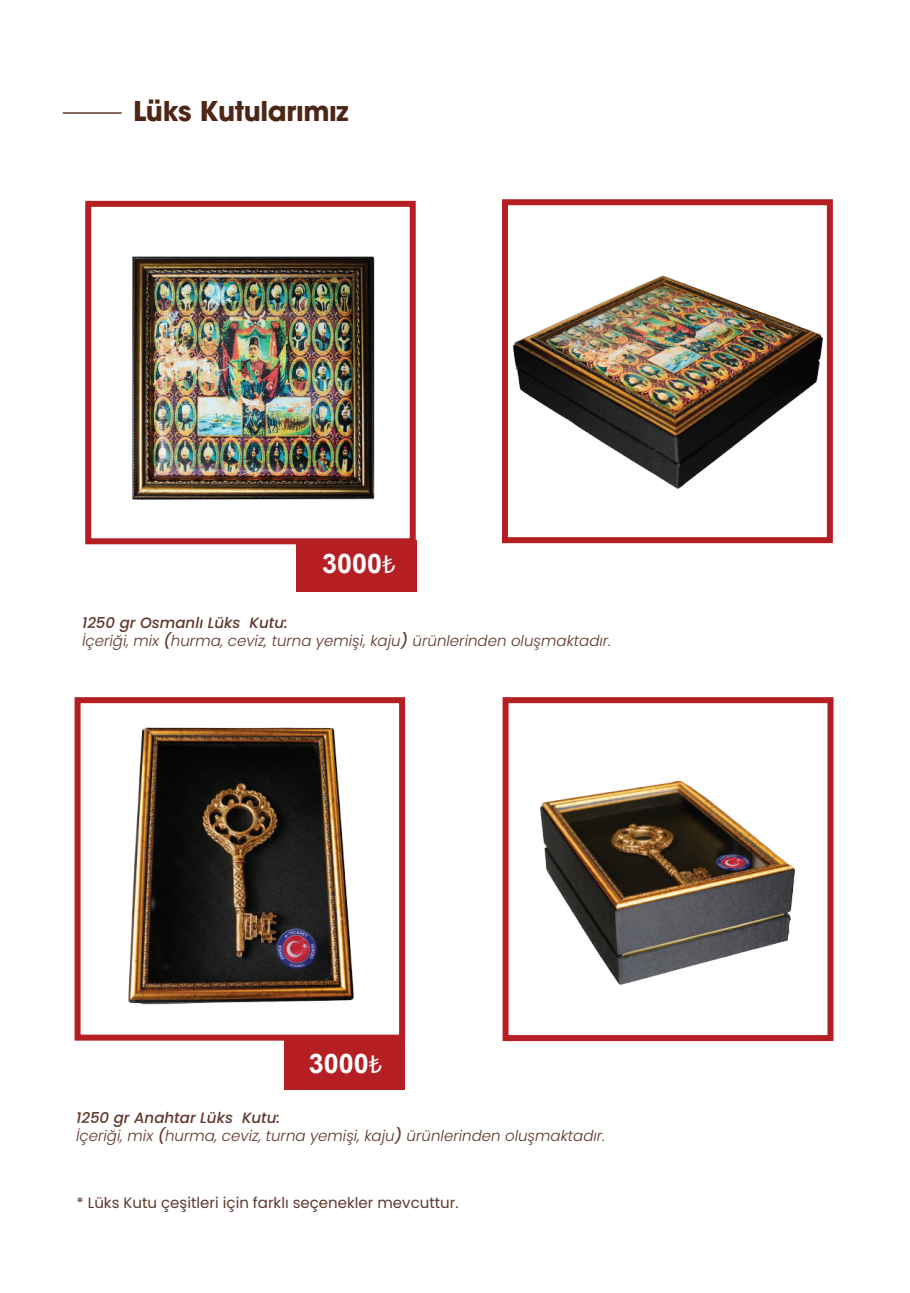
<style>
.page{position:relative;width:910px;height:1293px;background:#fff}
.page>*{position:absolute;margin:0;border:0;box-sizing:border-box;transform-origin:0 0}
.t1{font:700 27px "ITC Avant Garde Pro";letter-spacing:-.015em;color:#4e2615}
.t2{font:700 27px "Arial";color:#fff}
.t3{font:italic 300 15px/18px "Poppins";color:#60382c}
.t4{font:15px "Poppins";color:#60382c}
.s1{font-family:"Myriad Pro";font-weight:400}
.s2{font-weight:500}
</style>
<div class="page">
<hr style="left:63px;top:112px;width:59px;height:2px;background:#60382c">
<div style="left:85px;top:201px;width:331px;height:343px;border:6px solid #b51f23"></div>
<div style="left:502px;top:199px;width:331px;height:344px;background:#fff;border:6px solid #b51f23"></div>
<div style="left:296px;top:540px;width:120px;height:52px;background:#b51f23"></div>
<div style="left:285px;top:1037px;width:120px;height:52px;background:#b51f23"></div>
<img style="left:85px;top:219px;width:331px;height:307px">
<img style="left:502px;top:221px;width:331px;height:304px">
<img style="left:74px;top:697px;width:322px;height:352px">
<img style="left:396px;top:697px;width:438px;height:345px">
<h1 class="t1" style="left:133px;top:93px;width:217px">Lüks Kutularımız</h1>
<h1 class="t2" style="left:322px;top:546px;width:75px">3000<span class="s1">₺</span></h1>
<p class="t3" style="left:82px;top:614px;width:530px"><span class="s2">1250 gr Osmanlı Lüks Kutu:<br></span>İçeriği, mix <span class="s2">(</span>hurma, ceviz, turna yemişi, kaju<span class="s2">)</span> ürünlerinden oluşmaktadır.</p>
<h1 class="t2" style="left:309px;top:1045px;width:75px">3000<span class="s1">₺</span></h1>
<p class="t3" style="left:76px;top:1108px;width:530px"><span class="s2">1250 gr Anahtar Lüks Kutu:<br></span>İçeriği, mix <span class="s2">(</span>hurma, ceviz, turna yemişi, kaju<span class="s2">)</span> ürünlerinden oluşmaktadır.</p>
<p class="t4" style="left:77px;top:1194px;width:384px">* Lüks Kutu çeşitleri için farklı seçenekler mevcuttur.</p>
</div>
